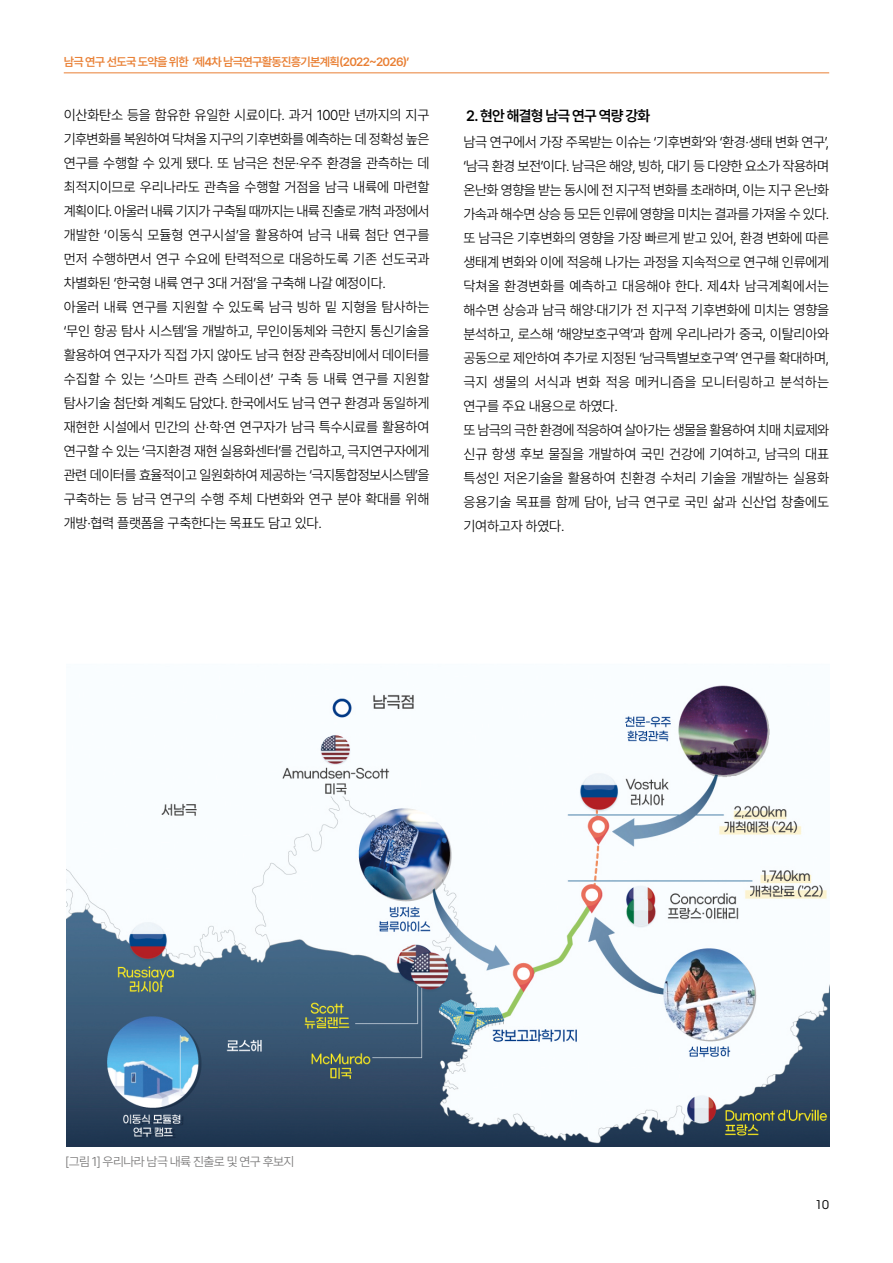
<style>
.page{position:relative;width:893px;height:1263px;background:#fff}
.page>*{position:absolute;margin:0;border:0;box-sizing:border-box;transform-origin:0 0}
.t1{font:600 15px "Pretendard";letter-spacing:-.05em;color:#000}
.t2{font:300 14.25px/24px "Pretendard";letter-spacing:-.02em;color:#000}
.t3{font:300 12.75px "Pretendard";letter-spacing:-.05em;color:#727171}
.t4{font:600 12px "Pretendard";letter-spacing:-.06em;color:#e98035}
.t5{font:12px "ITC Avant Garde Std";color:#000}
</style>
<div class="page">
<hr style="left:64px;top:72px;width:765px;height:1px;background:#e98035">
<img style="left:66px;top:685px;width:764px;height:461px">
<p class="t4" style="left:64px;top:53px;width:347px">남극 연구 선도국 도약을 위한 ‘제4차 남극연구활동진흥기본계획(2022~2026)’</p>
<p class="t2" style="left:64px;top:103px;width:367px">이산화탄소 등을 함유한 유일한 시료이다. 과거 100만 년까지의 지구 기후변화를 복원하여 닥쳐올 지구의 기후변화를 예측하는 데 정확성 높은 연구를 수행할 수 있게 됐다. 또 남극은 천문·우주 환경을 관측하는 데 최적지이므로 우리나라도 관측을 수행할 거점을 남극 내륙에 마련할 계획이다. 아울러 내륙 기지가 구축될 때까지는 내륙 진출로 개척 과정에서 개발한 ‘이동식 모듈형 연구시설’을 활용하여 남극 내륙 첨단 연구를 먼저 수행하면서 연구 수요에 탄력적으로 대응하도록 기존 선도국과 차별화된 ‘한국형 내륙 연구 3대 거점’을 구축해 나갈 예정이다.<br>아울러 내륙 연구를 지원할 수 있도록 남극 빙하 밑 지형을 탐사하는 ‘무인 항공 탐사 시스템’을 개발하고, 무인이동체와 극한지 통신기술을 활용하여 연구자가 직접 가지 않아도 남극 현장 관측장비에서 데이터를 수집할 수 있는 ‘스마트 관측 스테이션’ 구축 등 내륙 연구를 지원할 탐사기술 첨단화 계획도 담았다. 한국에서도 남극 연구 환경과 동일하게 재현한 시설에서 민간의 산·학·연 연구자가 남극 특수시료를 활용하여 연구할 수 있는 ‘극지환경 재현 실용화센터’를 건립하고, 극지연구자에게 관련 데이터를 효율적이고 일원화하여 제공하는 ‘극지통합정보시스템’을 구축하는 등 남극 연구의 수행 주체 다변화와 연구 분야 확대를 위해 개방·협력 플랫폼을 구축한다는 목표도 담고 있다.</p>
<p class="t1" style="left:466px;top:104px;width:186px">2. 현안 해결형 남극 연구 역량 강화</p>
<p class="t2" style="left:463px;top:129px;width:367px">남극 연구에서 가장 주목받는 이슈는 ‘기후변화’와 ‘환경·생태 변화 연구’, ‘남극 환경 보전’이다. 남극은 해양, 빙하, 대기 등 다양한 요소가 작용하며 온난화 영향을 받는 동시에 전 지구적 변화를 초래하며, 이는 지구 온난화 가속과 해수면 상승 등 모든 인류에 영향을 미치는 결과를 가져올 수 있다. 또 남극은 기후변화의 영향을 가장 빠르게 받고 있어, 환경 변화에 따른 생태계 변화와 이에 적응해 나가는 과정을 지속적으로 연구해 인류에게 닥쳐올 환경변화를 예측하고 대응해야 한다. 제4차 남극계획에서는 해수면 상승과 남극 해양·대기가 전 지구적 기후변화에 미치는 영향을 분석하고, 로스해 ‘해양보호구역’과 함께 우리나라가 중국, 이탈리아와 공동으로 제안하여 추가로 지정된 ‘남극특별보호구역’ 연구를 확대하며, 극지 생물의 서식과 변화 적응 메커니즘을 모니터링하고 분석하는 연구를 주요 내용으로 하였다.<br>또 남극의 극한 환경에 적응하여 살아가는 생물을 활용하여 치매 치료제와 신규 항생 후보 물질을 개발하여 국민 건강에 기여하고, 남극의 대표 특성인 저온기술을 활용하여 친환경 수처리 기술을 개발하는 실용화 응용기술 목표를 함께 담아, 남극 연구로 국민 삶과 신산업 창출에도 기여하고자 하였다.</p>
<p class="t3" style="left:65px;top:1152px;width:231px">[그림 1] 우리나라 남극 내륙 진출로 및 연구 후보지</p>
<p class="t5" style="left:815px;top:1197px;width:15px">10</p>
</div>
